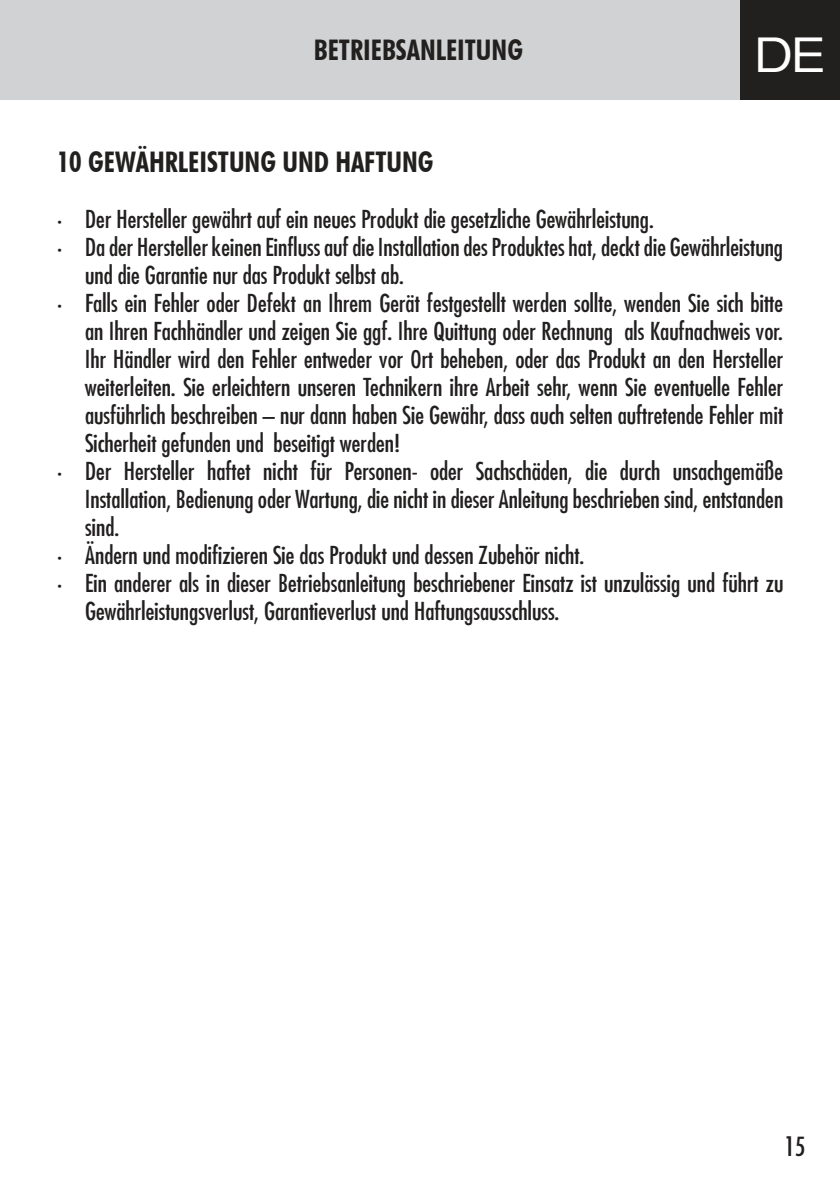
<style>
.page{position:relative;width:840px;height:1191px;background:#fff}
.page>*{position:absolute;margin:0;border:0;box-sizing:border-box;transform-origin:0 0}
.t1{font:48px "Agent Ext DB Normal";color:#fff}
.t2{font:700 condensed 28.4px "Futura BT";color:#221f1f}
.t3{font:condensed 25.6px "Futura";color:#221f1f}
.t4{font:condensed 24px/28px "Futura";color:#221f1f}
</style>
<div class="page">
<div style="left:0;top:0;width:839px;height:99px;background:#d1d2d4"></div>
<div style="left:740px;top:0;width:99px;height:99px;background:#221f1f"></div>
<p class="t2" style="left:313px;top:39px;width:211px">BETRIEBSANLEITUNG</p>
<h1 class="t1" style="left:755px;top:27px;width:70px">DE</h1>
<p class="t2" style="left:57px;top:150px;width:378px">10 GEWÄHRLEISTUNG UND HAFTUNG</p>
<p class="t4" style="left:57px;top:205px;width:598px">• Der Hersteller gewährt auf ein neues Produkt die gesetzliche Gewährleistung.</p>
<p class="t4" style="left:85px;top:233px;width:699px;text-indent:-28px">• Da der Hersteller keinen Einfluss auf die Installation des Produktes hat, deckt die Gewährleistung und die Garantie nur das Produkt selbst ab.</p>
<p class="t4" style="left:85px;top:289px;width:699px;text-align:justify;text-indent:-28px">• Falls ein Fehler oder Defekt an Ihrem Gerät festgestellt werden sollte, wenden Sie sich bitte an Ihren Fachhändler und zeigen Sie ggf. Ihre Quittung oder Rechnung als Kaufnachweis vor.<br>Ihr Händler wird den Fehler entweder vor Ort beheben, oder das Produkt an den Hersteller weiterleiten. Sie erleichtern unseren Technikern ihre Arbeit sehr, wenn Sie eventuelle Fehler ausführlich beschreiben – nur dann haben Sie Gewähr, dass auch selten auftretende Fehler mit Sicherheit gefunden und beseitigt werden!</p>
<p class="t4" style="left:85px;top:457px;width:699px;text-align:justify;text-indent:-28px">• Der Hersteller haftet nicht für Personen- oder Sachschäden, die durch unsachgemäße Installation, Bedienung oder Wartung, die nicht in dieser Anleitung beschrieben sind, entstanden sind.</p>
<p class="t4" style="left:57px;top:541px;width:528px">• Ändern und modifizieren Sie das Produkt und dessen Zubehör nicht.</p>
<p class="t4" style="left:85px;top:569px;width:699px;text-indent:-28px">• Ein anderer als in dieser Betriebsanleitung beschriebener Einsatz ist unzulässig und führt zu<br>Gewährleistungsverlust, Garantieverlust und Haftungsausschluss.</p>
<p class="t3" style="left:784px;top:1132px;width:22px">15</p>
</div>
